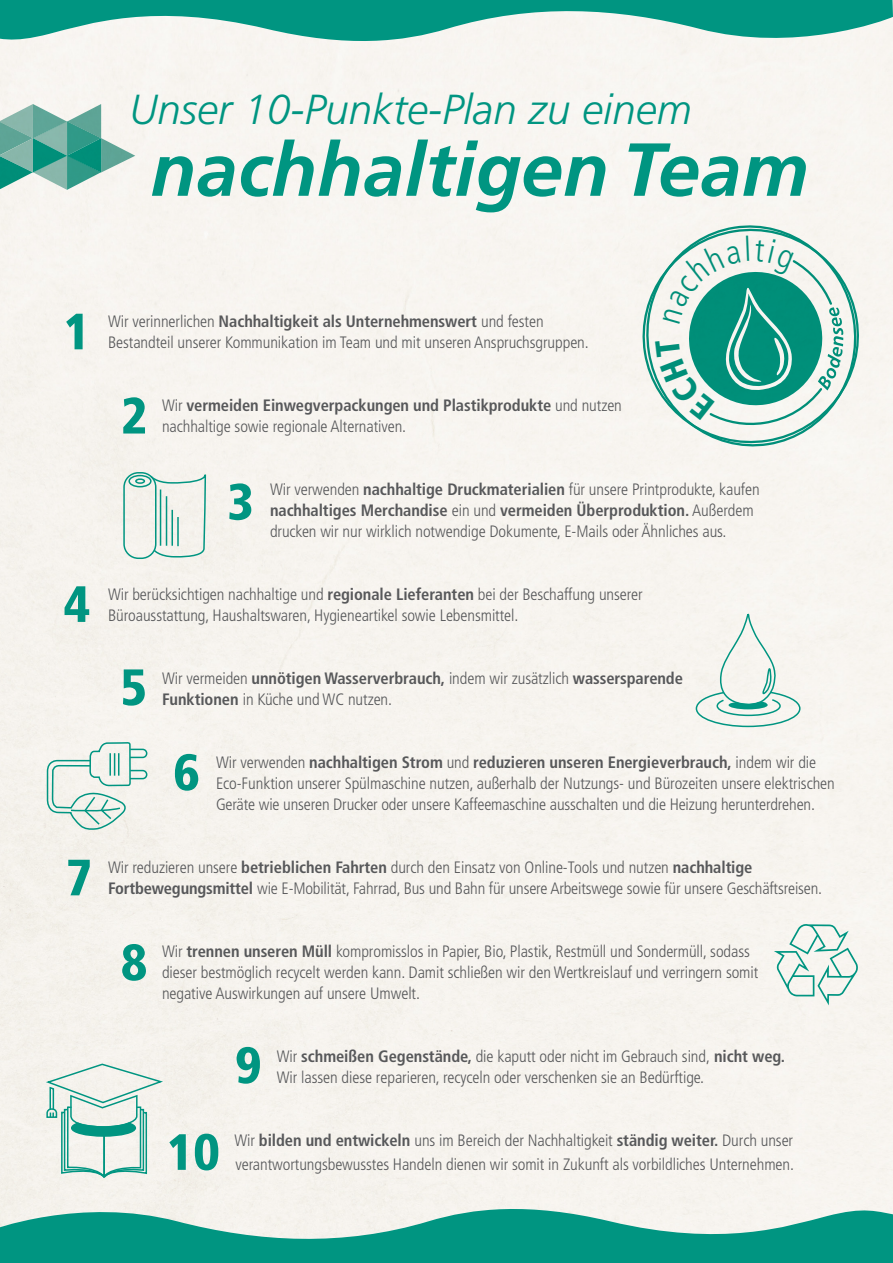
<style>
.page{position:relative;width:893px;height:1263px;background:#fff}
.page>*{position:absolute;margin:0;border:0;box-sizing:border-box;transform-origin:0 0}
.t1{font:italic 700 75px "Frutiger LT Std";color:#009581}
.t2{font:900 condensed 51px "Frutiger LT Std";color:#009581}
.t3{font:italic 300 42px "Frutiger LT Std";color:#009581}
.t4{font:300 condensed 16.5px "Frutiger LT Std";letter-spacing:-.005em;color:#57585a}
.t5{font:700 condensed 16.5px "Frutiger LT Std";letter-spacing:-.005em;color:#57585a}
.s1{font-weight:300}
.s2{font-weight:700}
</style>
<div class="page">
<div style="left:0;top:53px;width:893px;height:1143px;background:#f7f4ef"></div>
<svg style="left:639px;top:219px;width:224px;height:234px"></svg>
<svg style="left:636px;top:222px;width:230px;height:228px"></svg>
<svg style="left:0;top:104px;width:135px;height:86px"></svg>
<svg style="left:774px;top:924px;width:84px;height:81px"></svg>
<svg style="left:46px;top:742px;width:102px;height:89px"></svg>
<hr style="left:109px;top:753px;width:2px;height:23px;background:#009581">
<svg style="left:0;top:1196px;width:893px;height:67px;fill:#009581"></svg>
<svg style="left:0;top:0;width:893px;height:53px"></svg>
<svg style="left:695px;top:613px;width:106px;height:115px"></svg>
<div style="left:123px;top:472px;width:33px;height:87px;border:2px solid #009581;border-radius:14px"></div>
<svg style="left:149px;top:475px;width:58px;height:83px;background:#dce8e1"></svg>
<div style="left:128px;top:475px;width:24px;height:12px;border:2px solid #009581;border-radius:50%"></div>
<div style="left:135px;top:478px;width:10px;height:6px;border:2px solid #009581;border-radius:50%"></div>
<hr style="left:160px;top:489px;width:1px;height:57px;background:#009581">
<hr style="left:166px;top:496px;width:1px;height:50px;background:#009581">
<hr style="left:171px;top:510px;width:2px;height:36px;background:#009581">
<hr style="left:177px;top:517px;width:2px;height:29px;background:#009581">
<svg style="left:44px;top:1062px;width:121px;height:118px;background:#cde3db"></svg>
<svg style="left:647px;top:229px;width:209px;height:214px"></svg>
<p class="t3" style="left:129px;top:85px;width:564px">Unser 10-Punkte-Plan zu einem</p>
<p class="t1" style="left:150px;top:126px;width:659px">nachhaltigen Team</p>
<p class="t2" style="left:64px;top:301px;width:28px">1</p>
<p class="t2" style="left:64px;top:573px;width:28px">4</p>
<p class="t5" style="left:108px;top:311px;width:437px"><span class="s1">Wir verinnerlichen</span> Nachhaltigkeit als Unternehmenswert <span class="s1">und festen</span></p>
<p class="t4" style="left:108px;top:332px;width:482px">Bestandteil unserer Kommunikation im Team und mit unseren Anspruchsgruppen.</p>
<p class="t2" style="left:121px;top:385px;width:28px">2</p>
<p class="t5" style="left:162px;top:395px;width:461px"><span class="s1">Wir</span> vermeiden Einwegverpackungen und Plastikprodukte <span class="s1">und nutzen</span></p>
<p class="t4" style="left:162px;top:416px;width:246px">nachhaltige sowie regionale Alternativen.</p>
<p class="t2" style="left:227px;top:471px;width:28px">3</p>
<p class="t4" style="left:270px;top:479px;width:491px">Wir verwenden <span class="s2">nachhaltige Druckmaterialien</span> für unsere Printprodukte, kaufen</p>
<p class="t5" style="left:270px;top:500px;width:485px">nachhaltiges Merchandise <span class="s1">ein und</span> vermeiden Überproduktion. <span class="s1">Außerdem</span></p>
<p class="t4" style="left:270px;top:521px;width:458px">drucken wir nur wirklich notwendige Dokumente, E-Mails oder Ähnliches aus.</p>
<p class="t4" style="left:108px;top:584px;width:536px">Wir berücksichtigen nachhaltige und <span class="s2">regionale Lieferanten</span> bei der Beschaffung unserer</p>
<p class="t4" style="left:108px;top:605px;width:412px">Büroausstattung, Haushaltswaren, Hygieneartikel sowie Lebensmittel.</p>
<p class="t2" style="left:121px;top:657px;width:28px">5</p>
<p class="t5" style="left:162px;top:668px;width:522px"><span class="s1">Wir vermeiden</span> unnötigen Wasserverbrauch, <span class="s1">indem wir zusätzlich</span> wassersparende</p>
<p class="t4" style="left:162px;top:689px;width:232px"><span class="s2">Funktionen</span> in Küche und WC nutzen.</p>
<p class="t2" style="left:173px;top:742px;width:28px">6</p>
<p class="t5" style="left:216px;top:752px;width:602px"><span class="s1">Wir verwenden</span> nachhaltigen Strom <span class="s1">und</span> reduzieren unseren Energieverbrauch, <span class="s1">indem wir die</span></p>
<p class="t4" style="left:216px;top:773px;width:620px">Eco-Funktion unserer Spülmaschine nutzen, außerhalb der Nutzungs- und Bürozeiten unsere elektrischen</p>
<p class="t4" style="left:216px;top:794px;width:600px">Geräte wie unseren Drucker oder unsere Kaffeemaschine ausschalten und die Heizung herunterdrehen.</p>
<p class="t2" style="left:66px;top:847px;width:28px">7</p>
<p class="t4" style="left:108px;top:857px;width:646px">Wir reduzieren unsere <span class="s2">betrieblichen Fahrten</span> durch den Einsatz von Online-Tools und nutzen <span class="s2">nachhaltige</span></p>
<p class="t4" style="left:108px;top:878px;width:716px"><span class="s2">Fortbewegungsmittel</span> wie E-Mobilität, Fahrrad, Bus und Bahn für unsere Arbeitswege sowie für unsere Geschäftsreisen.</p>
<p class="t2" style="left:121px;top:932px;width:28px">8</p>
<p class="t4" style="left:162px;top:941px;width:589px">Wir <span class="s2">trennen unseren Müll</span> kompromisslos in Papier, Bio, Plastik, Restmüll und Sondermüll, sodass</p>
<p class="t4" style="left:162px;top:962px;width:598px">dieser bestmöglich recycelt werden kann. Damit schließen wir den Wertkreislauf und verringern somit</p>
<p class="t4" style="left:162px;top:983px;width:260px">negative Auswirkungen auf unsere Umwelt.</p>
<p class="t2" style="left:235px;top:1035px;width:28px">9</p>
<p class="t4" style="left:277px;top:1046px;width:510px">Wir <span class="s2">schmeißen Gegenstände,</span> die kaputt oder nicht im Gebrauch sind, <span class="s2">nicht weg.</span></p>
<p class="t4" style="left:277px;top:1067px;width:429px">Wir lassen diese reparieren, recyceln oder verschenken sie an Bedürftige.</p>
<p class="t2" style="left:167px;top:1121px;width:55px">10</p>
<p class="t4" style="left:234px;top:1130px;width:560px">Wir <span class="s2">bilden und entwickeln</span> uns im Bereich der Nachhaltigkeit <span class="s2">ständig weiter.</span> Durch unser</p>
<p class="t4" style="left:235px;top:1154px;width:560px">verantwortungsbewusstes Handeln dienen wir somit in Zukunft als vorbildliches Unternehmen.</p>
</div>
